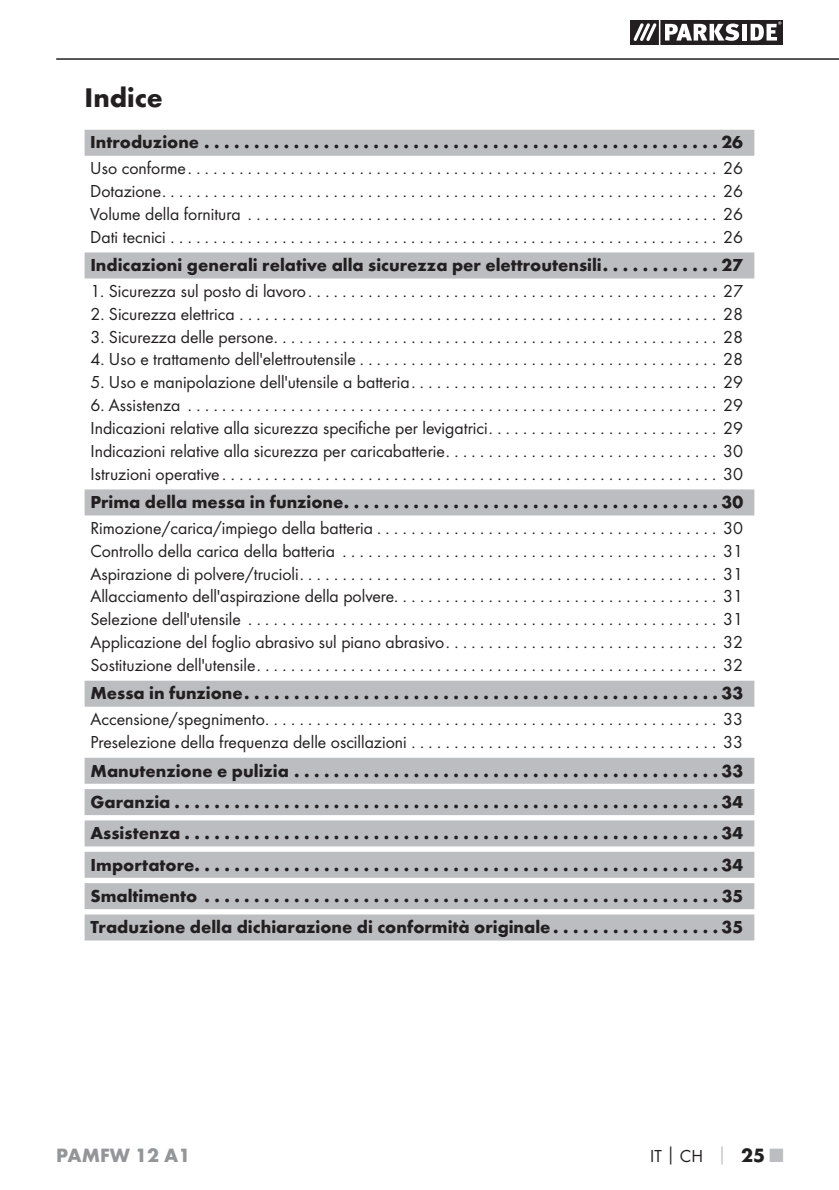
<style>
.page{position:relative;width:839px;height:1190px;background:#fff}
.page>*{position:absolute;margin:0;border:0;box-sizing:border-box;transform-origin:0 0}
.t1{font:700 28px "Futura";color:#231f20}
.t2{font:700 20px "Futura";color:#939598}
.t3{font:18px/22.8px "Futura Boo";color:#231f20;text-align:justify}
.t4{font:700 18px/31.4px "Futura";color:#231f20;text-align:justify}
.s1{font-family:"Futura";font-weight:700}
.s2{font-family:"Futura";font-weight:700;color:#bbbdc0}
.s3{font-family:"Futura";font-weight:700;font-size:20px}
.s4{font-family:"Futura";font-weight:700;font-size:20px;color:#bbbdc0}
</style>
<div class="page">
<hr style="left:56px;top:58px;width:782px;height:2px;background:#231f20">
<svg style="left:630px;top:20px;width:152px;height:25px"></svg>
<hr style="left:658px;top:20px;width:2px;height:25px;background:#fff">
<div style="left:85px;top:130px;width:668px;height:26px;background:#bbbdc0"></div>
<div style="left:85px;top:252px;width:668px;height:26px;background:#bbbdc0"></div>
<div style="left:85px;top:489px;width:668px;height:26px;background:#bbbdc0"></div>
<div style="left:85px;top:680px;width:668px;height:26px;background:#bbbdc0"></div>
<div style="left:85px;top:757px;width:668px;height:26px;background:#bbbdc0"></div>
<div style="left:85px;top:789px;width:668px;height:26px;background:#bbbdc0"></div>
<div style="left:85px;top:820px;width:668px;height:26px;background:#bbbdc0"></div>
<div style="left:85px;top:851px;width:668px;height:26px;background:#bbbdc0"></div>
<div style="left:85px;top:883px;width:668px;height:26px;background:#bbbdc0"></div>
<div style="left:85px;top:914px;width:668px;height:26px;background:#bbbdc0"></div>
<h1 class="t1" style="left:85px;top:86px;width:80px">Indice</h1>
<p class="t4" style="left:90px;top:128px;width:653px">Introduzione ....................................................26</p>
<p class="t3" style="left:90px;top:158px;width:653px">Uso conforme .............................................................. 26<br>Dotazione ................................................................. 26<br>Volume della fornitura ....................................................... 26<br>Dati tecnici ................................................................ 26</p>
<p class="t4" style="left:90px;top:251px;width:653px">Indicazioni generali relative alla sicurezza per elettroutensili . . . . . . . . . . . . 27</p>
<p class="t3" style="left:90px;top:280px;width:653px">1. Sicurezza sul posto di lavoro ................................................ 27</p>
<p class="t3" style="left:90px;top:303px;width:653px">2. Sicurezza elettrica ........................................................ 28</p>
<p class="t3" style="left:90px;top:326px;width:653px">3. Sicurezza delle persone .................................................... 28</p>
<p class="t3" style="left:90px;top:349px;width:653px">4. Uso e trattamento dell'elettroutensile .......................................... 28</p>
<p class="t3" style="left:90px;top:372px;width:653px">5. Uso e manipolazione dell'utensile a batteria .................................... 29</p>
<p class="t3" style="left:90px;top:394px;width:653px">6. Assistenza .............................................................. 29<br>Indicazioni relative alla sicurezza specifiche per levigatrici . . . . . . . . . . . . . . . . . . . . . . . . . . . 29<br>Indicazioni relative alla sicurezza per caricabatterie . . . . . . . . . . . . . . . . . . . . . . . . . . . . . . . . 30<br>Istruzioni operative .......................................................... 30</p>
<p class="t4" style="left:90px;top:488px;width:653px">Prima della messa in funzione ......................................30</p>
<p class="t3" style="left:90px;top:517px;width:653px">Rimozione/carica/impiego della batteria ........................................ 30<br>Controllo della carica della batteria ............................................ 31<br>Aspirazione di polvere/trucioli ................................................. 31<br>Allacciamento dell'aspirazione della polvere . . . . . . . . . . . . . . . . . . . . . . . . . . . . . . . . . . . . . . 31<br>Selezione dell'utensile ....................................................... 31<br>Applicazione del foglio abrasivo sul piano abrasivo . . . . . . . . . . . . . . . . . . . . . . . . . . . . . . . . 32<br>Sostituzione dell'utensile ...................................................... 32</p>
<p class="t4" style="left:90px;top:679px;width:653px">Messa in funzione ................................................33</p>
<p class="t3" style="left:90px;top:708px;width:653px">Accensione/spegnimento ..................................................... 33<br>Preselezione della frequenza delle oscillazioni . . . . . . . . . . . . . . . . . . . . . . . . . . . . . . . . . . . . 33</p>
<p class="t4" style="left:90px;top:756px;width:654px">Manutenzione e pulizia ...........................................33<br>Garanzia .......................................................34<br>Assistenza ......................................................34<br>Importatore. . . . . . . . . . . . . . . . . . . . . . . . . . . . . . . . . . . . . . . . . . . . . . . . . . . . . 34<br>Smaltimento ....................................................35<br>Traduzione della dichiarazione di conformità originale . . . . . . . . . . . . . . . . . 35</p>
<p class="t2" style="left:56px;top:1147px;width:135px">PAMFW 12 A1</p>
<p class="t3" style="left:649px;top:1145px;width:134px">IT<span class="s1">│</span>CH <span class="s2">│</span> <span class="s3">25</span> <span class="s4">■</span></p>
</div>
